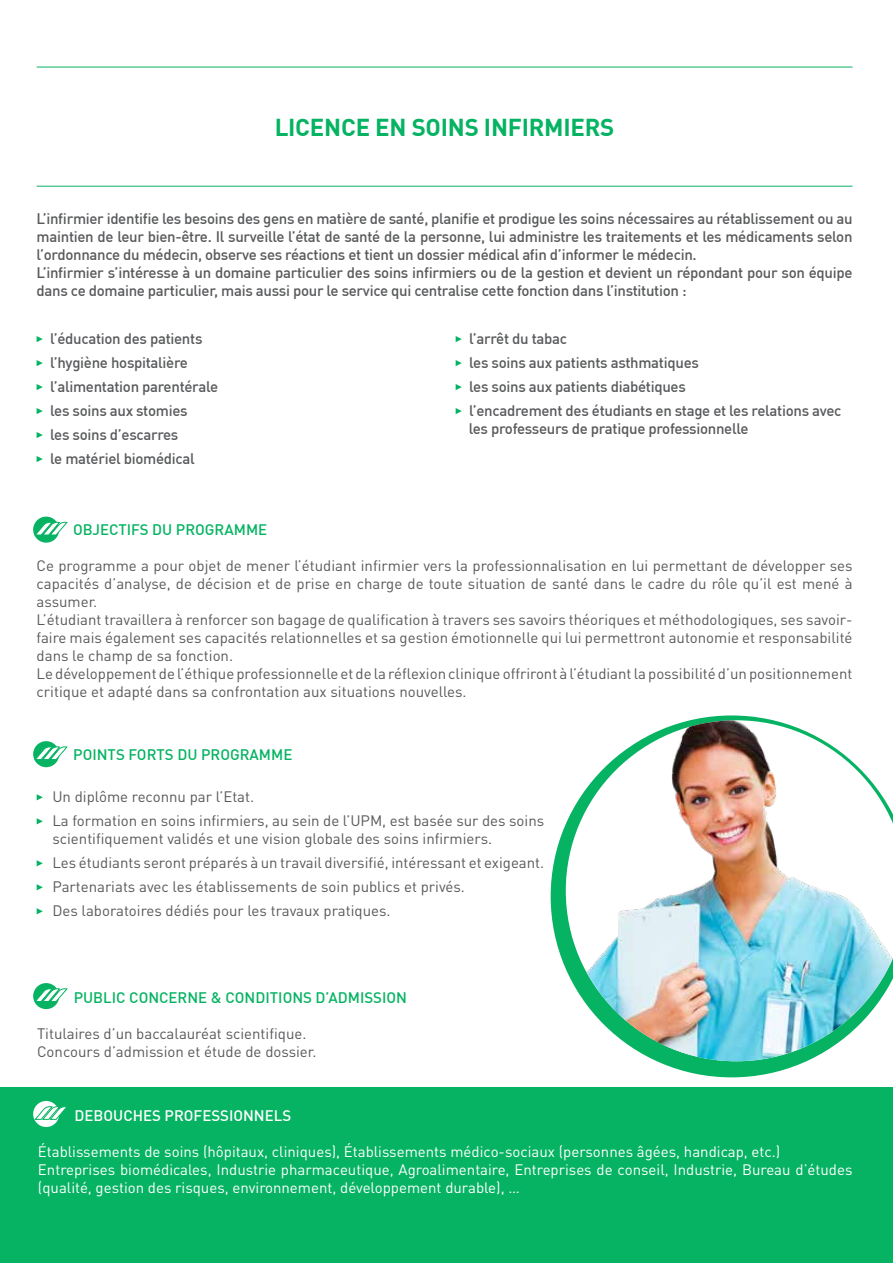
<style>
.page{position:relative;width:893px;height:1263px;background:#fff}
.page>*{position:absolute;margin:0;border:0;box-sizing:border-box;transform-origin:0 0}
.t1{font:700 24px "DIN Pro";letter-spacing:-.01em;color:#06b363}
.t2{font:15px/18px "DIN Pro";color:#58595b}
.t3{font:500 15px/24px "DIN Pro";letter-spacing:-.02em;color:#58595b}
.t4{font:15px/18px "DIN Pro";color:#fff}
.t5{font:500 15px "DIN Pro";color:#06b363}
.t6{font:500 15px "DIN Pro";color:#fff}
</style>
<div class="page">
<div style="left:0;top:1087px;width:893px;height:176px;background:#06b363"></div>
<svg style="left:37px;top:336px;width:6px;height:6px"></svg>
<svg style="left:37px;top:360px;width:6px;height:6px"></svg>
<svg style="left:37px;top:384px;width:6px;height:6px"></svg>
<svg style="left:37px;top:408px;width:6px;height:6px"></svg>
<svg style="left:37px;top:432px;width:6px;height:6px"></svg>
<svg style="left:37px;top:456px;width:6px;height:6px"></svg>
<svg style="left:456px;top:336px;width:6px;height:6px"></svg>
<svg style="left:456px;top:360px;width:6px;height:6px"></svg>
<svg style="left:456px;top:384px;width:6px;height:6px"></svg>
<svg style="left:456px;top:408px;width:6px;height:6px"></svg>
<svg style="left:37px;top:794px;width:6px;height:6px"></svg>
<svg style="left:37px;top:818px;width:6px;height:6px"></svg>
<svg style="left:37px;top:860px;width:6px;height:6px"></svg>
<svg style="left:37px;top:884px;width:6px;height:6px"></svg>
<svg style="left:37px;top:908px;width:6px;height:6px"></svg>
<div style="left:33px;top:517px;width:26px;height:26px;background:#06b363;border-radius:50%"></div>
<svg style="left:35px;top:522px;width:32px;height:14px"></svg>
<div style="left:33px;top:741px;width:26px;height:26px;background:#06b363;border-radius:50%"></div>
<svg style="left:35px;top:746px;width:32px;height:14px"></svg>
<hr style="left:37px;top:67px;width:815px;height:1px;background:#06b363">
<hr style="left:37px;top:186px;width:815px;height:1px;background:#06b363">
<div style="left:33px;top:983px;width:26px;height:26px;background:#06b363;border-radius:50%"></div>
<svg style="left:35px;top:988px;width:32px;height:14px"></svg>
<div style="left:33px;top:1101px;width:26px;height:26px;background:#fff;border-radius:50%"></div>
<svg style="left:35px;top:1106px;width:31px;height:14px"></svg>
<svg style="left:551px;top:715px;width:256px;height:362px"></svg>
<img style="left:566px;top:720px;width:327px;height:341px">
<h1 class="t1" style="left:275px;top:111px;width:341px">LICENCE EN SOINS INFIRMIERS</h1>
<p class="t3" style="left:37px;top:209px;width:817px;line-height:18px">L’infirmier identifie les besoins des gens en matière de santé, planifie et prodigue les soins nécessaires au rétablissement ou au maintien de leur bien-être. Il surveille l’état de santé de la personne, lui administre les traitements et les médicaments selon l’ordonnance du médecin, observe ses réactions et tient un dossier médical afin d’informer le médecin.<br>L’infirmier s’intéresse à un domaine particulier des soins infirmiers ou de la gestion et devient un répondant pour son équipe dans ce domaine particulier, mais aussi pour le service qui centralise cette fonction dans l’institution :</p>
<p class="t3" style="left:50px;top:326px;width:169px">l’éducation des patients l’hygiène hospitalière l’alimentation parentérale les soins aux stomies<br>les soins d’escarres<br>le matériel biomédical</p>
<p class="t3" style="left:469px;top:326px;width:374px">l’arrêt du tabac<br>les soins aux patients asthmatiques<br>les soins aux patients diabétiques<br>l’encadrement des étudiants en stage et les relations avec</p>
<p class="t3" style="left:469px;top:416px;width:281px">les professeurs de pratique professionnelle</p>
<p class="t5" style="left:73px;top:520px;width:196px">OBJECTIFS DU PROGRAMME</p>
<p class="t2" style="left:37px;top:556px;width:817px">Ce programme a pour objet de mener l’étudiant infirmier vers la professionnalisation en lui permettant de développer ses capacités d’analyse, de décision et de prise en charge de toute situation de santé dans le cadre du rôle qu’il est mené à assumer.<br>L’étudiant travaillera à renforcer son bagage de qualification à travers ses savoirs théoriques et méthodologiques, ses savoir&shy;faire mais également ses capacités relationnelles et sa gestion émotionnelle qui lui permettront autonomie et responsabilité dans le champ de sa fonction.<br>Le développement de l’éthique professionnelle et de la réflexion clinique offriront à l’étudiant la possibilité d’un positionnement critique et adapté dans sa confrontation aux situations nouvelles.</p>
<p class="t5" style="left:73px;top:745px;width:221px">POINTS FORTS DU PROGRAMME</p>
<p class="t2" style="left:52px;top:784px;width:493px;line-height:24px">Un diplôme reconnu par l’Etat.<br>La formation en soins infirmiers, au sein de l’UPM, est basée sur des soins</p>
<p class="t2" style="left:52px;top:826px;width:493px;line-height:24px">scientifiquement validés et une vision globale des soins infirmiers.<br>Les étudiants seront préparés à un travail diversifié, intéressant et exigeant.<br>Partenariats avec les établissements de soin publics et privés.<br>Des laboratoires dédiés pour les travaux pratiques.</p>
<p class="t5" style="left:74px;top:987px;width:335px">PUBLIC CONCERNE &amp; CONDITIONS D’ADMISSION</p>
<p class="t2" style="left:37px;top:1023px;width:281px">Titulaires d’un baccalauréat scientifique.<br>Concours d’admission et étude de dossier.</p>
<p class="t6" style="left:75px;top:1106px;width:218px">DEBOUCHES PROFESSIONNELS</p>
<p class="t4" style="left:38px;top:1142px;width:816px">Établissements de soins (hôpitaux, cliniques), Établissements médico-sociaux (personnes âgées, handicap, etc.)<br>Entreprises biomédicales, Industrie pharmaceutique, Agroalimentaire, Entreprises de conseil, Industrie, Bureau d’études (qualité, gestion des risques, environnement, développement durable), …</p>
</div>
